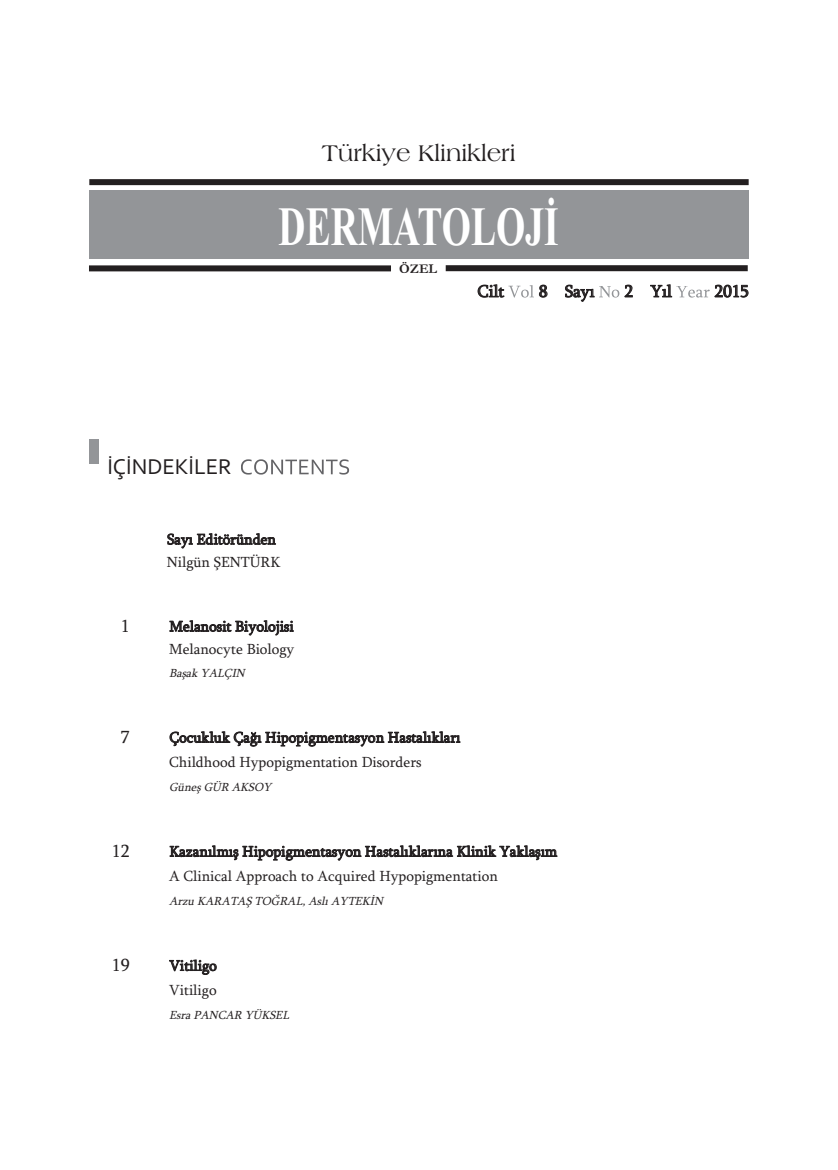
<style>
.page{position:relative;width:838px;height:1170px;background:#fff}
.page>*{position:absolute;margin:0;border:0;box-sizing:border-box;transform-origin:0 0}
.t1{font:700 55.35px "Times New Roman";color:#fff;scale:.68 1}
.t2{font:24px "Americana BT Roman";color:#231f20}
.t3{font:22.5px "Corbel";color:#231f20}
.t4{font:18px "Sylfaen";color:#231f20}
.t5{font:17.25px "Sylfaen";color:#231f20}
.t6{font:15px/24.3px "Sylfaen";color:#231f20}
.t7{font:700 13.5px "Garamond";color:#231f20}
.t8{font:italic 12px "Sylfaen";color:#231f20}
</style>
<div class="page">
<svg style="left:241px;top:459px;width:108px;height:15px"></svg>
<div style="left:89px;top:439px;width:10px;height:25px;background:#939598"></div>
<div style="left:89px;top:191px;width:659px;height:68px;background:#939598"></div>
<div style="left:89px;top:179px;width:659px;height:6px;background:#231f20"></div>
<div style="left:89px;top:265px;width:302px;height:6px;background:#231f20"></div>
<div style="left:446px;top:265px;width:301px;height:6px;background:#231f20"></div>
<svg style="left:508px;top:285px;width:26px;height:12px"></svg>
<svg style="left:599px;top:286px;width:20px;height:11px"></svg>
<svg style="left:676px;top:286px;width:34px;height:11px"></svg>
<h2 class="t2" style="left:322px;top:138px;width:195px">Türkiye Klinikleri</h2>
<h1 class="t1" style="left:279px;top:193px;width:413px">DERMATOLOJİ</h1>
<p class="t7" style="left:399px;top:260px;width:39px">ÖZEL</p>
<p class="t5" style="left:477px;top:281px;width:28px">Cilt</p>
<p class="t5" style="left:539px;top:281px;width:57px">8 Sayı</p>
<p class="t5" style="left:624px;top:281px;width:49px">2 Yıl</p>
<p class="t5" style="left:714px;top:281px;width:36px">2015</p>
<h3 class="t3" style="left:107px;top:453px;width:126px">İÇİNDEKİLER</h3>
<p class="t6" style="left:167px;top:527px;width:115px;line-height:22.8px">Sayı Editöründen<br>Nilgün ŞENTÜRK</p>
<p class="t4" style="left:121px;top:615px;width:10px">1</p>
<p class="t6" style="left:169px;top:614px;width:127px;line-height:22.8px">Melanosit Biyolojisi<br>Melanocyte Biology</p>
<p class="t8" style="left:169px;top:665px;width:80px">Başak YALÇIN</p>
<p class="t4" style="left:121px;top:726px;width:10px">7</p>
<p class="t6" style="left:169px;top:725px;width:293px">Çocukluk Çağı Hipopigmentasyon Hastalıkları<br>Childhood Hypopigmentation Disorders</p>
<p class="t8" style="left:169px;top:779px;width:107px">Güneş GÜR AKSOY</p>
<p class="t4" style="left:112px;top:840px;width:19px">12</p>
<p class="t6" style="left:169px;top:839px;width:389px">Kazanılmış Hipopigmentasyon Hastalıklarına Klinik Yaklaşım<br>A Clinical Approach to Acquired Hypopigmentation</p>
<p class="t8" style="left:169px;top:893px;width:219px">Arzu KARATAŞ TOĞRAL, Aslı AYTEKİN</p>
<p class="t4" style="left:112px;top:954px;width:19px">19</p>
<p class="t6" style="left:169px;top:953px;width:49px">Vitiligo<br>Vitiligo</p>
<p class="t8" style="left:169px;top:1007px;width:125px">Esra PANCAR YÜKSEL</p>
</div>
